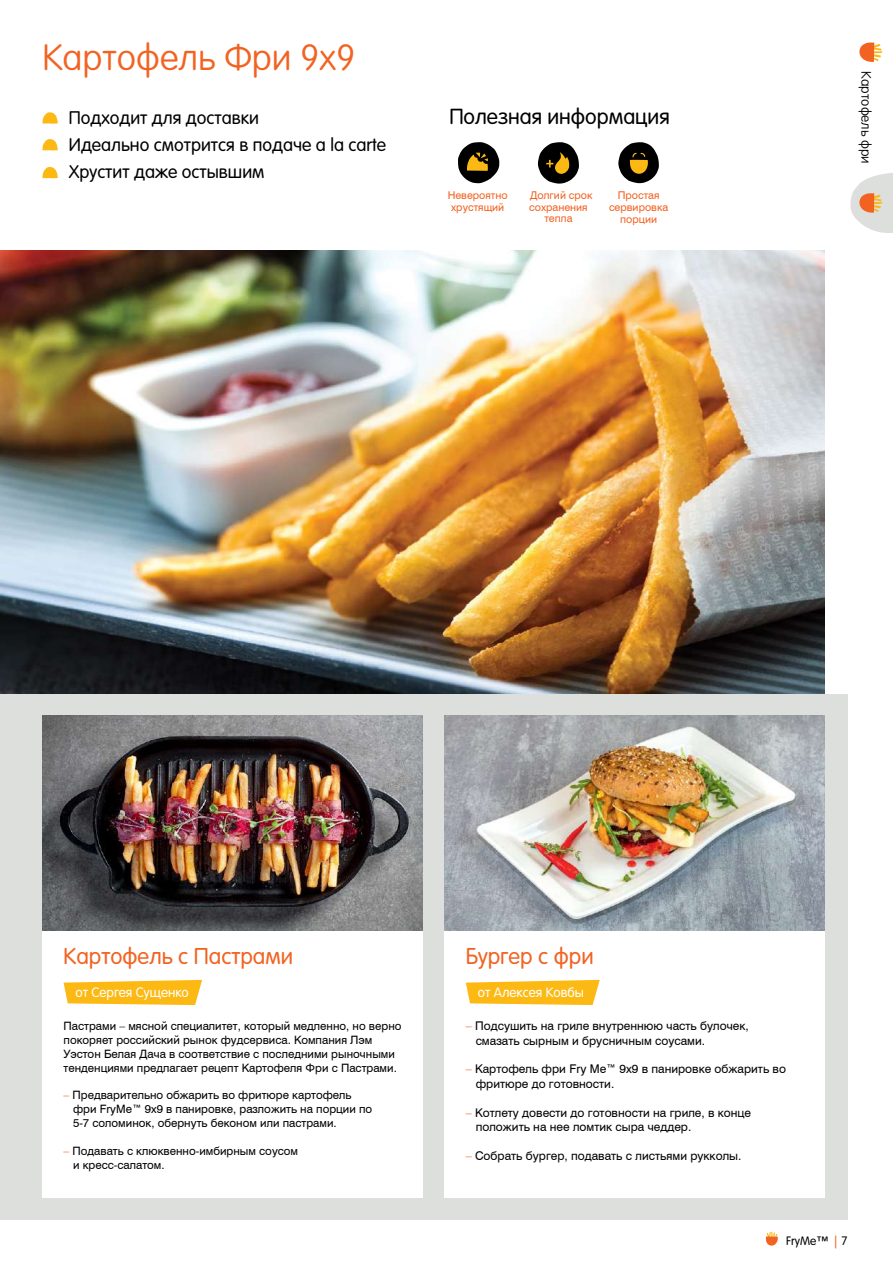
<style>
.page{position:relative;width:893px;height:1263px;background:#fff}
.page>*{position:absolute;margin:0;border:0;box-sizing:border-box;transform-origin:0 0}
.t1{font:100 36px "VAG Rounded LTCYR";color:#f26322}
.t2{font:300 22.5px "VAG Rounded LTCYR";color:#f26322}
.t3{font:300 21.45px "VAG Rounded LTCYR";color:#000}
.t4{font:300 18px/27px "VAG Rounded LTCYR";color:#000}
.t5{font:300 13.5px "VAG Rounded LTCYR";color:#fff}
.t6{font:100 13.5px "VAG Rounded LTCYR";color:#000}
.t7{font:12px/14.4px "Swiss 721 Cyrillic BT";color:#000}
.t8{font:300 12px "VAG Rounded LTCYR";color:#000}
.t9{font:11.55px/13.8px "Swiss 721 Cyrillic BT";color:#000}
.t10{font:10.8px/11.9px "Swiss 721 Cyrillic BT";color:#f26322;text-align:center}
.s1{color:#f26322}
</style>
<div class="page">
<img style="left:0;top:178px;width:58px;height:517px">
<img style="left:1px;top:250px;width:824px;height:445px">
<div style="left:0;top:695px;width:848px;height:525px;background:#dddfdd"></div>
<img style="left:43px;top:715px;width:380px;height:216px">
<img style="left:445px;top:715px;width:380px;height:216px">
<div style="left:43px;top:931px;width:380px;height:267px;background:#fff"></div>
<div style="left:445px;top:931px;width:380px;height:267px;background:#fff"></div>
<svg style="left:64px;top:980px;width:138px;height:25px;background:#fdc02e"></svg>
<svg style="left:458px;top:142px;width:41px;height:41px"></svg>
<svg style="left:538px;top:142px;width:41px;height:42px"></svg>
<svg style="left:618px;top:142px;width:41px;height:41px"></svg>
<svg style="left:859px;top:43px;width:23px;height:19px"></svg>
<svg style="left:850px;top:173px;width:43px;height:60px"></svg>
<svg style="left:766px;top:1231px;width:12px;height:14px"></svg>
<svg style="left:466px;top:980px;width:134px;height:25px;background:#fdc12f"></svg>
<svg style="left:43px;top:112px;width:15px;height:12px"></svg>
<svg style="left:43px;top:139px;width:15px;height:11px"></svg>
<svg style="left:43px;top:167px;width:15px;height:11px"></svg>
<h1 class="t1" style="left:43px;top:37px;width:314px">Картофель Фри 9х9</h1>
<h3 class="t4" style="left:69px;top:105px;width:319px">Подходит для доставки<br>Идеально смотрится в подаче a la carte<br>Хрустит даже остывшим</h3>
<h3 class="t3" style="left:449px;top:104px;width:222px">Полезная информация</h3>
<p class="t10" style="left:448px;top:189px;width:62px">Невероятно хрустящий</p>
<p class="t10" style="left:529px;top:189px;width:65px">Долгий срок сохранения тепла</p>
<p class="t10" style="left:609px;top:189px;width:61px">Простая сервировка порции</p>
<p class="t6" style="left:874px;top:71px;width:94px;rotate:90deg">Картофель фри</p>
<h2 class="t2" style="left:64px;top:943px;width:231px">Картофель с Пастрами</h2>
<p class="t5" style="left:75px;top:984px;width:115px">от Сергея Сущенко</p>
<p class="t9" style="left:64px;top:1019px;width:339px">Пастрами – мясной специалитет, который медленно, но верно покоряет российский рынок фудсервиса. Компания Лэм Уэстон Белая Дача в соответствие с последними рыночными тенденциями предлагает рецепт Картофеля Фри с Пастрами.</p>
<p class="t9" style="left:73px;top:1088px;width:301px;text-indent:-9px"><span class="s1">–</span> Предварительно обжарить во фритюре картофель фри FryMe™ 9x9 в панировке, разложить на порции по<br>5-7 соломинок, обернуть беконом или пастрами.</p>
<p class="t9" style="left:73px;top:1143px;width:227px;text-indent:-9px"><span class="s1">–</span> Подавать с клюквенно-имбирным соусом и кресс-салатом.</p>
<h2 class="t2" style="left:466px;top:943px;width:129px">Бургер с фри</h2>
<p class="t5" style="left:478px;top:984px;width:108px">от Алексея Ковбы</p>
<p class="t7" style="left:476px;top:1019px;width:275px;text-indent:-10px"><span class="s1">–</span> Подсушить на гриле внутреннюю часть булочек, смазать сырным и брусничным соусами.</p>
<p class="t7" style="left:476px;top:1062px;width:312px;text-indent:-10px"><span class="s1">–</span> Картофель фри Fry Me™ 9x9 в панировке обжарить во фритюре до готовности.</p>
<p class="t7" style="left:476px;top:1105px;width:277px;text-indent:-10px"><span class="s1">–</span> Котлету довести до готовности на гриле, в конце положить на нее ломтик сыра чеддер.</p>
<p class="t7" style="left:466px;top:1148px;width:277px"><span class="s1">–</span> Собрать бургер, подавать с листьями рукколы.</p>
<p class="t8" style="left:786px;top:1234px;width:63px">FryMe™ <span class="s1">|</span> 7</p>
</div>
